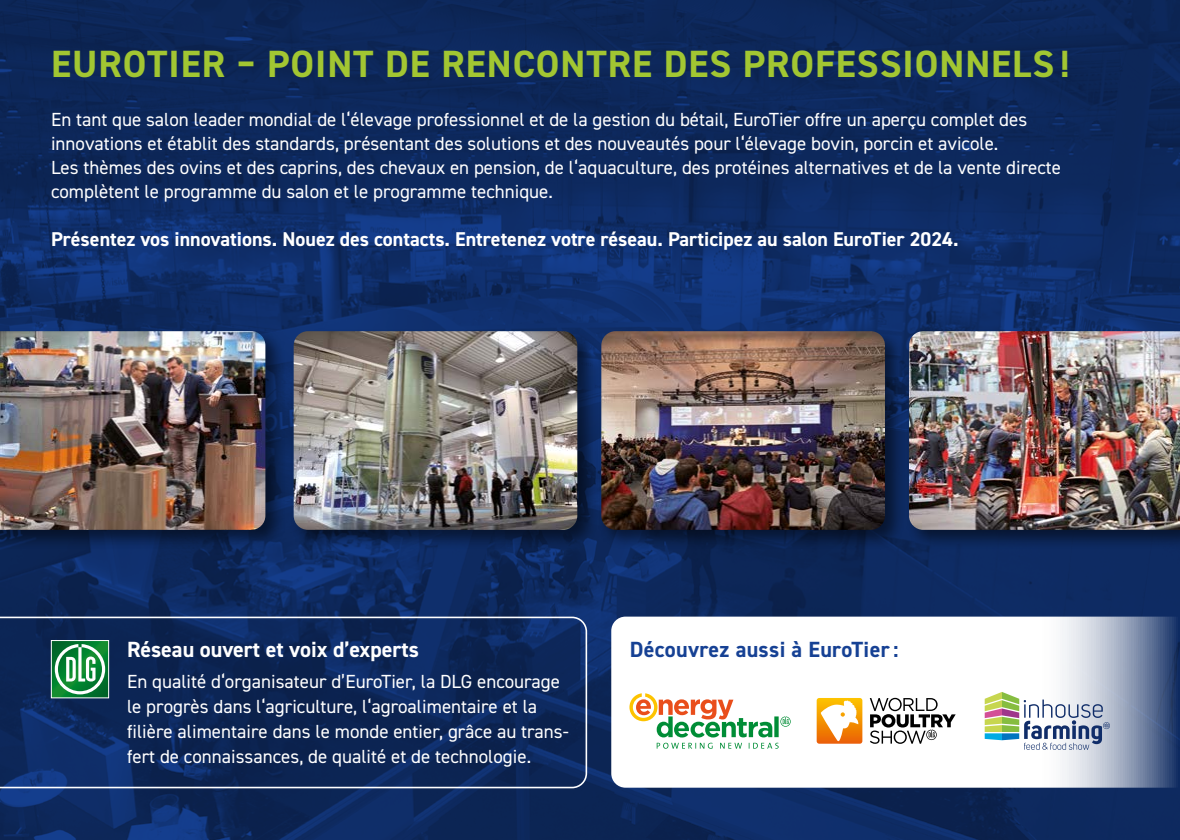
<style>
.page{position:relative;width:1180px;height:840px;background:#fff}
.page>*{position:absolute;margin:0;border:0;box-sizing:border-box;transform-origin:0 0}
.t1{font:700 38px "DIN2014";letter-spacing:.025em;color:#a2c632}
.Fliess_9_5{font:700 22px "DIN2014";color:#fff}
.t2{font:700 22px "DIN2014";letter-spacing:.015em;color:#164194}
.Fliess_9_5-2{font:700 20px "DIN2014";color:#fff}
.Fliess_9_5-3{font:19px/25px "DIN2014";color:#fff}
</style>
<div class="page">
<img style="left:0;top:0;width:1179px;height:839px">
<svg style="left:0;top:616px;width:587px;height:171px;background:#122d5b"></svg>
<div style="left:905px;top:327px;width:274px;height:223px;background:#000;opacity:.5"></div>
<img style="left:908px;top:331px;width:271px;height:198px">
<div style="left:0;top:327px;width:286px;height:223px;background:#000;opacity:.5"></div>
<img style="left:0;top:331px;width:265px;height:198px">
<div style="left:290px;top:327px;width:308px;height:223px;background:#000;opacity:.5"></div>
<img style="left:293px;top:331px;width:284px;height:198px">
<div style="left:597px;top:327px;width:308px;height:223px;background:#000;opacity:.5"></div>
<img style="left:601px;top:331px;width:283px;height:198px">
<svg style="left:611px;top:616px;width:568px;height:171px"></svg>
<svg style="left:869px;top:697px;width:86px;height:46px"></svg>
<svg style="left:816px;top:697px;width:46px;height:46px"></svg>
<svg style="left:984px;top:691px;width:125px;height:58px"></svg>
<svg style="left:629px;top:693px;width:161px;height:55px"></svg>
<p class="t1" style="left:51px;top:39px;width:1019px">EUROTIER – POINT DE RENCONTRE DES PROFESSIONNELS !</p>
<p class="Fliess_9_5-3" style="left:51px;top:107px;width:977px;line-height:24px">En tant que salon leader mondial de l‘élevage professionnel et de la gestion du bétail, EuroTier offre un aperçu complet des innovations et établit des standards, présentant des solutions et des nouveautés pour l‘élevage bovin, porcin et avicole.</p>
<p class="Fliess_9_5-3" style="left:51px;top:155px;width:1011px;line-height:24px">Les thèmes des ovins et des caprins, des chevaux en pension, de l‘aquaculture, des protéines alternatives et de la vente directe complètent le programme du salon et le programme technique.</p>
<p class="Fliess_9_5-2" style="left:51px;top:226px;width:908px">Présentez vos innovations. Nouez des contacts. Entretenez votre réseau. Participez au salon EuroTier 2024.</p>
<p class="Fliess_9_5" style="left:127px;top:634px;width:293px">Réseau ouvert et voix d’experts</p>
<p class="Fliess_9_5-3" style="left:127px;top:668px;width:443px">En qualité d‘organisateur d’EuroTier, la DLG encourage le progrès dans l‘agriculture, l‘agroalimentaire et la filière alimentaire dans le monde entier, grâce au trans&shy;fert de connaissances, de qualité et de technologie.</p>
<p class="t2" style="left:629px;top:634px;width:270px">Découvrez aussi à EuroTier :</p>
</div>
